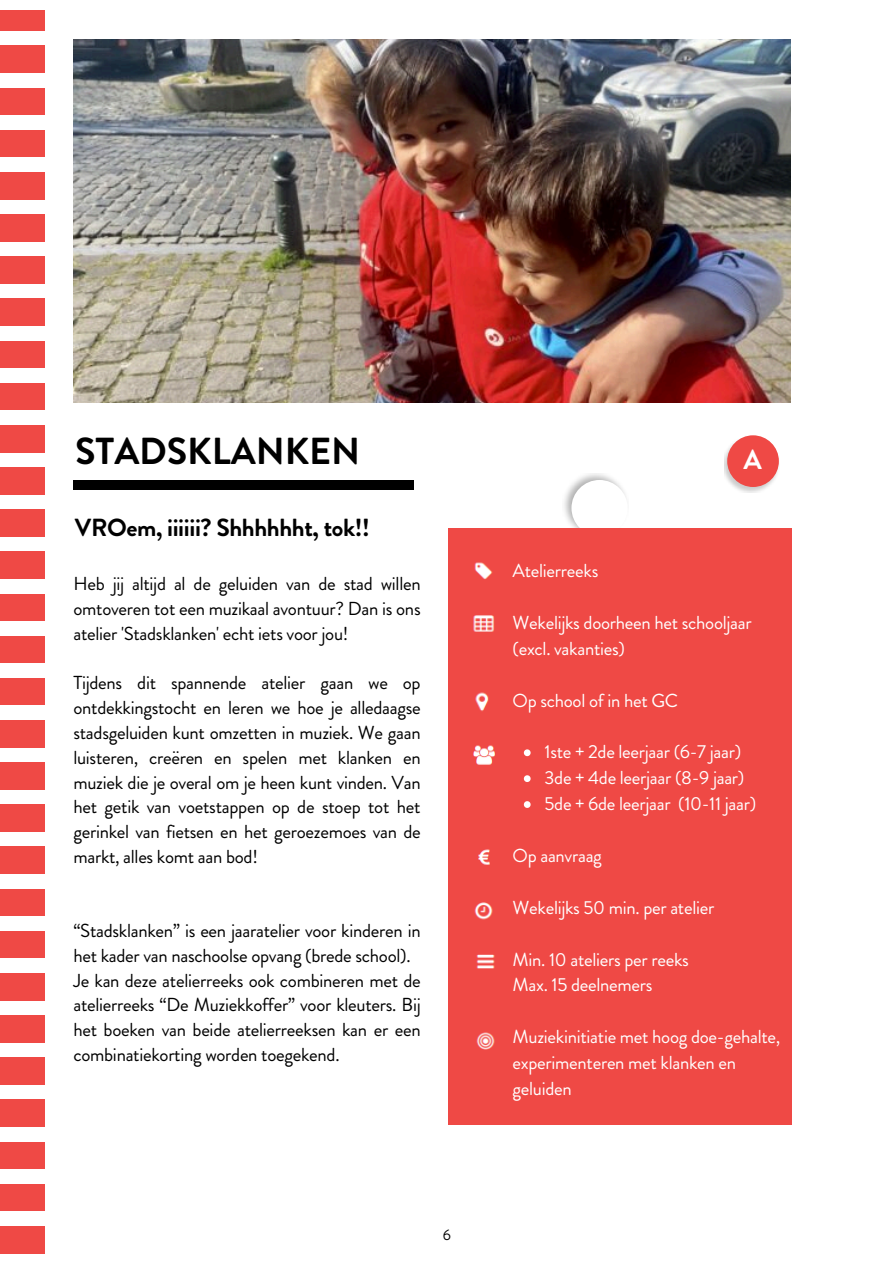
<style>
.page{position:relative;width:894px;height:1264px;background:#fff}
.page>*{position:absolute;margin:0;border:0;box-sizing:border-box;transform-origin:0 0}
.t1{font:700 37.5px "Brandon Grotesque";color:#000}
.t2{font:700 27.6px "Brandon Grotesque";color:#fff}
.t3{font:700 24.75px "Brandon Grotesque";letter-spacing:-.015em;color:#000}
.t4{font:18.75px/24.8px "Brandon Grotesque";letter-spacing:-.015em;color:#000;text-align:justify}
.t5{font:18.75px/25.8px "Brandon Grotesque";letter-spacing:-.015em;color:#fff}
.t6{font:15px "Brandon Grotesque";color:#000}
</style>
<div class="page">
<img style="left:562px;top:474px;width:66px;height:55px">
<div style="left:571px;top:480px;width:56px;height:56px;background:#fff;border-radius:50%"></div>
<div style="left:448px;top:529px;width:343px;height:595px;background:#ef4945"></div>
<img style="left:724px;top:435px;width:55px;height:57px">
<div style="left:727px;top:435px;width:51px;height:52px;background:#ef4945;border-radius:50%"></div>
<img style="left:474px;top:562px;width:19px;height:17px">
<img style="left:473px;top:615px;width:21px;height:17px">
<img style="left:473px;top:745px;width:22px;height:20px">
<img style="left:476px;top:1032px;width:19px;height:18px">
<img style="left:478px;top:849px;width:12px;height:16px">
<img style="left:474px;top:902px;width:19px;height:18px">
<img style="left:476px;top:954px;width:19px;height:15px">
<div style="left:0;top:1226px;width:45px;height:26px;background:#ef4945"></div>
<div style="left:0;top:720px;width:45px;height:27px;background:#ef4945"></div>
<div style="left:0;top:973px;width:45px;height:27px;background:#ef4945"></div>
<div style="left:0;top:467px;width:45px;height:27px;background:#ef4945"></div>
<div style="left:0;top:46px;width:45px;height:27px;background:#ef4945"></div>
<div style="left:0;top:1142px;width:45px;height:26px;background:#ef4945"></div>
<div style="left:0;top:636px;width:45px;height:26px;background:#ef4945"></div>
<div style="left:0;top:214px;width:45px;height:27px;background:#ef4945"></div>
<div style="left:0;top:889px;width:45px;height:26px;background:#ef4945"></div>
<div style="left:0;top:383px;width:45px;height:27px;background:#ef4945"></div>
<div style="left:0;top:1057px;width:45px;height:27px;background:#ef4945"></div>
<div style="left:0;top:552px;width:45px;height:26px;background:#ef4945"></div>
<div style="left:0;top:130px;width:45px;height:27px;background:#ef4945"></div>
<div style="left:0;top:804px;width:45px;height:27px;background:#ef4945"></div>
<div style="left:0;top:299px;width:45px;height:26px;background:#ef4945"></div>
<div style="left:0;top:1184px;width:45px;height:26px;background:#ef4945"></div>
<div style="left:0;top:678px;width:45px;height:27px;background:#ef4945"></div>
<div style="left:0;top:931px;width:45px;height:26px;background:#ef4945"></div>
<div style="left:0;top:425px;width:45px;height:27px;background:#ef4945"></div>
<div style="left:0;top:10px;width:45px;height:20px;background:#ef4945"></div>
<div style="left:0;top:1099px;width:45px;height:27px;background:#ef4945"></div>
<div style="left:0;top:594px;width:45px;height:26px;background:#ef4945"></div>
<div style="left:0;top:172px;width:45px;height:27px;background:#ef4945"></div>
<div style="left:0;top:847px;width:45px;height:26px;background:#ef4945"></div>
<div style="left:0;top:341px;width:45px;height:27px;background:#ef4945"></div>
<div style="left:0;top:1015px;width:45px;height:27px;background:#ef4945"></div>
<div style="left:0;top:509px;width:45px;height:27px;background:#ef4945"></div>
<div style="left:0;top:88px;width:45px;height:27px;background:#ef4945"></div>
<div style="left:0;top:762px;width:45px;height:27px;background:#ef4945"></div>
<div style="left:0;top:257px;width:45px;height:26px;background:#ef4945"></div>
<img style="left:73px;top:40px;width:717px;height:362px">
<svg style="left:523px;top:749px;width:7px;height:7px"></svg>
<svg style="left:523px;top:775px;width:7px;height:7px"></svg>
<svg style="left:523px;top:801px;width:7px;height:7px"></svg>
<img style="left:475px;top:692px;width:14px;height:19px">
<div style="left:73px;top:481px;width:341px;height:9px;background:#000"></div>
<h1 class="t1" style="left:75px;top:424px;width:286px">STADSKLANKEN</h1>
<p class="t3" style="left:75px;top:510px;width:296px">VROem, iiiiii? Shhhhhht, tok!!</p>
<p class="t4" style="left:73px;top:571px;width:349px">Heb jij altijd al de geluiden van de stad willen omtoveren tot een muzikaal avontuur? Dan is ons atelier 'Stadsklanken' echt iets voor jou!</p>
<p class="t4" style="left:73px;top:670px;width:349px">Tijdens dit spannende atelier gaan we op ontdekkingstocht en leren we hoe je alledaagse stadsgeluiden kunt omzetten in muziek. We gaan luisteren, creëren en spelen met klanken en muziek die je overal om je heen kunt vinden. Van het getik van voetstappen op de stoep tot het gerinkel van fietsen en het geroezemoes van de markt, alles komt aan bod!</p>
<p class="t4" style="left:73px;top:918px;width:349px">“Stadsklanken” is een jaaratelier voor kinderen in het kader van naschoolse opvang (brede school).</p>
<p class="t4" style="left:73px;top:967px;width:349px">Je kan deze atelierreeks ook combineren met de atelierreeks “De Muziekkoffer” voor kleuters. Bij het boeken van beide atelierreeksen kan er een combinatiekorting worden toegekend.</p>
<p class="t6" style="left:442px;top:1224px;width:10px">6</p>
<p class="t2" style="left:743px;top:440px;width:20px">A</p>
<p class="t5" style="left:512px;top:558px;width:87px">Atelierreeks</p>
<p class="t5" style="left:512px;top:609px;width:240px">Wekelijks doorheen het schooljaar (excl. vakanties)</p>
<p class="t5" style="left:512px;top:687px;width:167px">Op school of in het GC</p>
<p class="t5" style="left:544px;top:739px;width:198px">1ste + 2de leerjaar (6-7 jaar)</p>
<p class="t5" style="left:544px;top:765px;width:201px">3de + 4de leerjaar (8-9 jaar)</p>
<p class="t5" style="left:544px;top:791px;width:213px">5de + 6de leerjaar (10-11 jaar)</p>
<p class="t5" style="left:512px;top:842px;width:91px">Op aanvraag</p>
<p class="t5" style="left:512px;top:894px;width:203px">Wekelijks 50 min. per atelier</p>
<p class="t5" style="left:512px;top:946px;width:178px">Min. 10 ateliers per reeks</p>
<p class="t5" style="left:512px;top:972px;width:141px">Max. 15 deelnemers</p>
<p class="t5" style="left:512px;top:1023px;width:269px">Muziekinitiatie met hoog doe-gehalte, experimenteren met klanken en geluiden</p>
</div>
